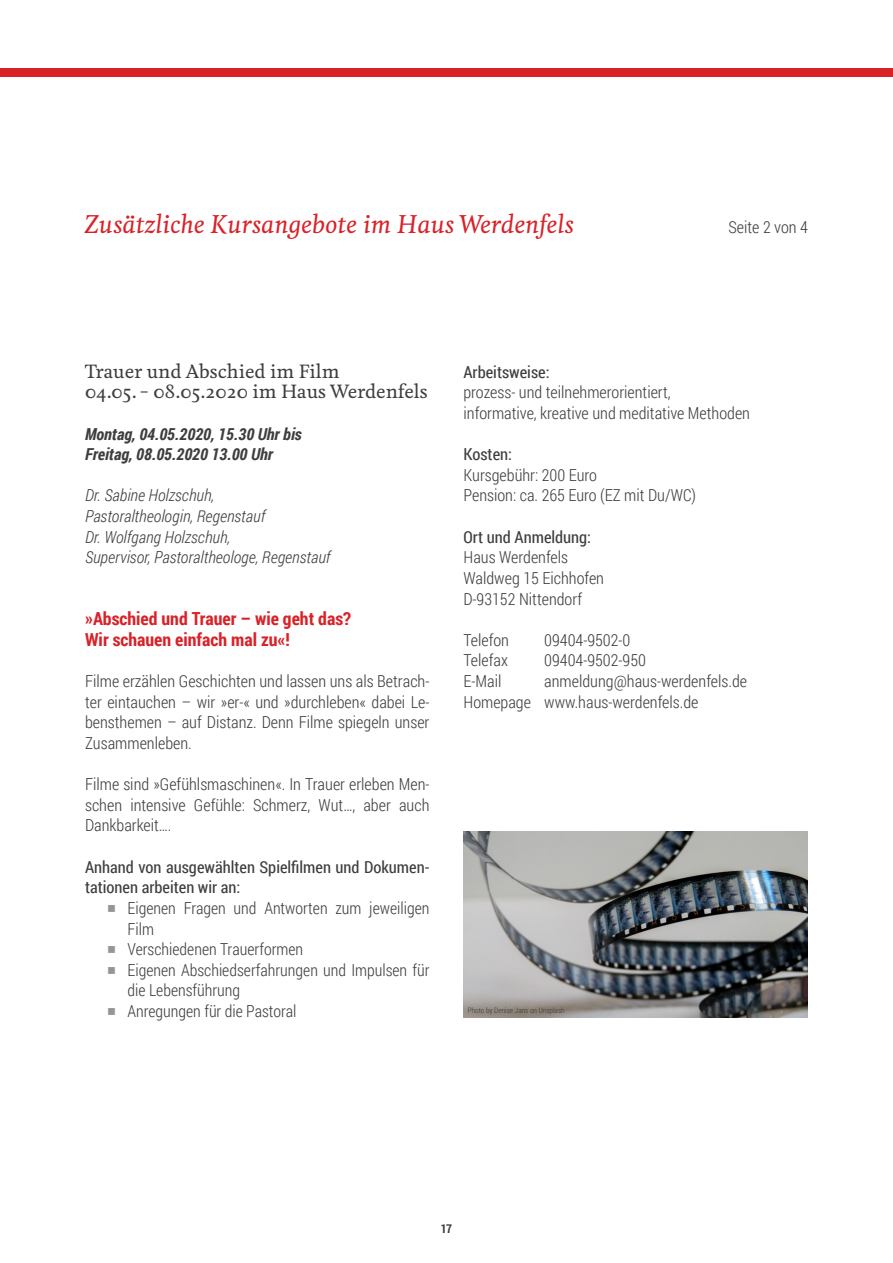
<style>
.page{position:relative;width:893px;height:1263px;background:#fff}
.page>*{position:absolute;margin:0;border:0;box-sizing:border-box;transform-origin:0 0}
.t1{font:italic 500 24px "Feijoa";color:#d92128}
.t2{font:500 18px/20.7px "Feijoa";color:#3e3e3f}
.t3{font:700 18px/20.7px "Roboto Condensed";color:#d92128}
.t4{font:300 16.5px/20.7px "Roboto Condensed";color:#3e3e3f}
.t5{font:italic 300 16.5px/20.7px "Roboto Condensed";color:#3e3e3f}
.t6{font:16.5px/20.7px "Roboto Condensed";color:#3e3e3f}
.t7{font:italic 700 16.5px/20.7px "Roboto Condensed";color:#3e3e3f}
.t8{font:700 12px "Roboto Condensed";color:#3e3e3f}
.t9{font:300 7.5px "Roboto Condensed";color:#3e3e3f}
</style>
<div class="page">
<div style="left:0;top:68px;width:893px;height:9px;background:#d92128"></div>
<img style="left:463px;top:831px;width:345px;height:186px">
<h1 class="t1" style="left:85px;top:209px;width:491px">Zusätzliche Kursangebote im Haus Werdenfels</h1>
<p class="t4" style="left:728px;top:216px;width:81px">Seite 2 von 4</p>
<p class="t2" style="left:85px;top:361px;width:344px">Trauer und Abschied im Film<br>04.05. – 08.05.2020 im Haus Werdenfels</p>
<p class="t7" style="left:85px;top:423px;width:218px">Montag, 04.05.2020, 15.30 Uhr bis<br>Freitag, 08.05.2020 13.00 Uhr</p>
<p class="t5" style="left:85px;top:485px;width:247px">Dr. Sabine Holzschuh,<br>Pastoraltheologin, Regenstauf<br>Dr. Wolfgang Holzschuh,<br>Supervisor, Pastoraltheologe, Regenstauf</p>
<p class="t3" style="left:85px;top:608px;width:267px">»Abschied und Trauer – wie geht das?<br>Wir schauen einfach mal zu«!</p>
<p class="t4" style="left:85px;top:670px;width:346px;text-align:justify">Filme erzählen Geschichten und lassen uns als Betrach&shy;ter eintauchen – wir »er-« und »durchleben« dabei Le&shy;bensthemen – auf Distanz. Denn Filme spiegeln unser Zusammenleben.</p>
<p class="t4" style="left:85px;top:773px;width:346px;text-align:justify">Filme sind »Gefühlsmaschinen«. In Trauer erleben Men&shy;schen intensive Gefühle: Schmerz, Wut…, aber auch Dankbarkeit….</p>
<p class="t6" style="left:85px;top:856px;width:346px">Anhand von ausgewählten Spielfilmen und Dokumen&shy;tationen arbeiten wir an:</p>
<p class="t4" style="left:128px;top:897px;width:303px">Eigenen Fragen und Antworten zum jeweiligen<br>Film<br>Verschiedenen Trauerformen<br>Eigenen Abschiedserfahrungen und Impulsen für die Lebensführung<br>Anregungen für die Pastoral</p>
<p class="t6" style="left:463px;top:361px;width:87px">Arbeitsweise:</p>
<p class="t4" style="left:463px;top:381px;width:288px">prozess- und teilnehmerorientiert,<br>informative, kreative und meditative Methoden</p>
<p class="t6" style="left:463px;top:443px;width:50px">Kosten:</p>
<p class="t4" style="left:463px;top:464px;width:234px">Kursgebühr: 200 Euro<br>Pension: ca. 265 Euro (EZ mit Du/WC)</p>
<p class="t6" style="left:463px;top:526px;width:129px">Ort und Anmeldung:</p>
<p class="t4" style="left:463px;top:546px;width:142px">Haus Werdenfels<br>Waldweg 15 Eichhofen<br>D-93152 Nittendorf</p>
<p class="t4" style="left:463px;top:629px;width:47px">Telefon</p>
<p class="t4" style="left:544px;top:629px;width:88px">09404-9502-0</p>
<p class="t4" style="left:463px;top:650px;width:46px">Telefax</p>
<p class="t4" style="left:544px;top:650px;width:103px">09404-9502-950</p>
<p class="t4" style="left:463px;top:670px;width:39px">E-Mail</p>
<p class="t4" style="left:463px;top:670px;width:285px;text-indent:81px">anmeldung@haus-werdenfels.de<br>Homepage www.haus-werdenfels.de</p>
<p class="t9" style="left:468px;top:1005px;width:99px">Photo by Denise Jans on Unsplash</p>
<p class="t8" style="left:441px;top:1220px;width:13px">17</p>
</div>
